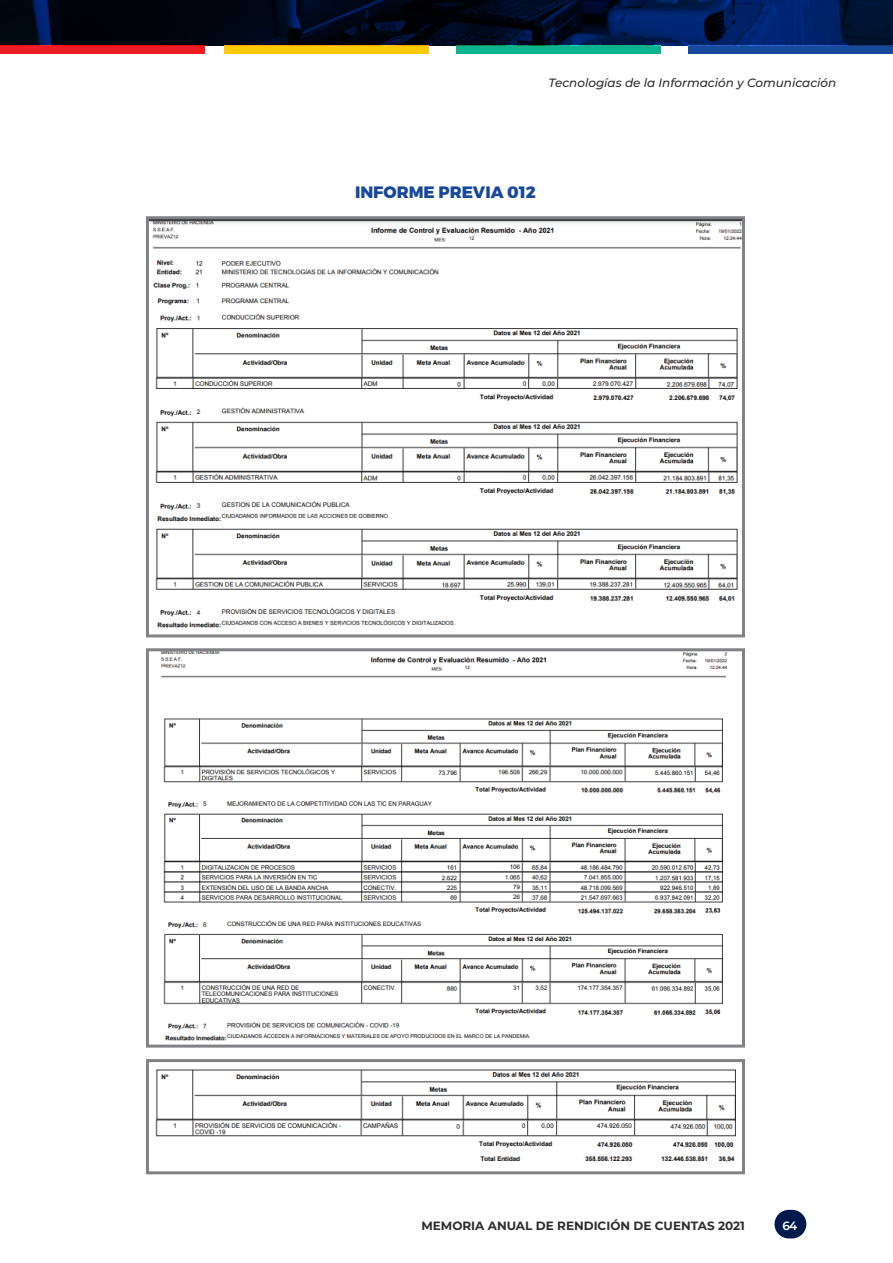
<style>
.page{position:relative;width:893px;height:1263px;background:#fff}
.page>*{position:absolute;margin:0;border:0;box-sizing:border-box;transform-origin:0 0}
.Corregir{font:800 16.5px "Montserrat";color:#18499d}
.t1{font:italic 500 12px "Montserrat";color:#2d2e30}
.t2{font:700 12px "Montserrat";color:#2d2e30}
.t3{font:600 12px "Montserrat";color:#fff}
</style>
<div class="page">
<div style="left:774px;top:1210px;width:32px;height:28px;background:#001a4d;border-radius:14px"></div>
<img style="left:150px;top:220px;width:591px;height:408px">
<div style="left:146px;top:216px;width:599px;height:421px;border:3px solid #808285"></div>
<img style="left:160px;top:652px;width:568px;height:389px">
<div style="left:146px;top:648px;width:599px;height:399px;border:3px solid #808285"></div>
<img style="left:155px;top:1069px;width:581px;height:94px">
<div style="left:146px;top:1059px;width:599px;height:115px;border:3px solid #808285"></div>
<div style="left:0;top:46px;width:204px;height:8px;background:#ee1d23"></div>
<div style="left:225px;top:46px;width:204px;height:8px;background:#feca0a"></div>
<div style="left:457px;top:46px;width:204px;height:8px;background:#0ab38d"></div>
<div style="left:689px;top:46px;width:204px;height:8px;background:#18499d"></div>
<img style="left:0;top:0;width:892px;height:46px">
<p class="t1" style="left:549px;top:74px;width:289px">Tecnologías de la Información y Comunicación</p>
<p class="Corregir" style="left:355px;top:181px;width:182px">INFORME PREVIA 012</p>
<p class="t2" style="left:421px;top:1217px;width:325px">MEMORIA ANUAL DE RENDICIÓN DE CUENTAS 2021</p>
<p class="t3" style="left:782px;top:1217px;width:16px">64</p>
</div>
